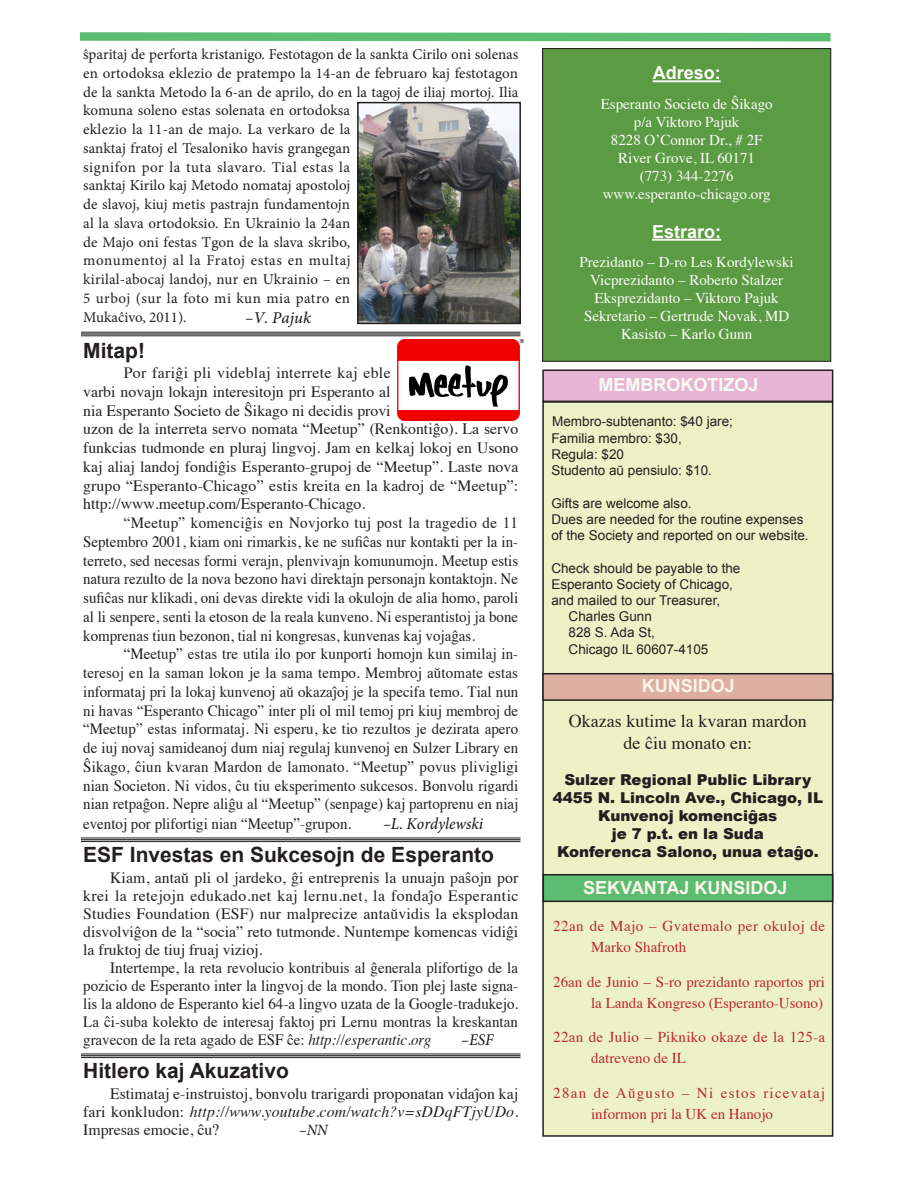
<style>
.page{position:relative;width:918px;height:1188px;background:#fff}
.page>*{position:absolute;margin:0;border:0;box-sizing:border-box;transform-origin:0 0}
.t1{font:700 21px "Arial";color:#231f20}
.t2{font:18px "Times";color:#231f20}
.t3{font:700 18px "Arial";color:#fbf6e7}
.t4{font:700 18px "Arial";color:#fffef8}
.t5{font:700 18px "Arial";color:#f9f9f5}
.t6{font:italic 500 16.5px "Minion Pro";color:#231f20;scale:.95 1}
.t7{font:italic 500 16.5px "Minion Pro";color:#231f20}
.t8{font:15.75px/18.8px "Times";color:#231f20;text-align:justify;scale:.95 1}
.t9{font:15.75px/18.8px "Times";color:#231f20;text-align:justify}
.t10{font:italic 500 15.75px "Minion Pro";color:#231f20;scale:.95 1}
.t11{font:15px/18.8px "Minion Pro";letter-spacing:.005em;color:#231f20}
.t12{font:15px "Times";color:#fffef8}
.t13{font:900 15px "Arial";color:#231f20}
.t14{font:15px/21px "Times";color:#bc272d;text-align:right}
.t15{font:15px/21px "Times";letter-spacing:.085em;color:#bc272d}
.t16{font:15px/21px "Times";letter-spacing:.02em;color:#bc272d}
.t17{font:15px/21px "Times";letter-spacing:.03em;color:#bc272d}
.t18{font:13.5px "Arial";color:#231f20}
.s1{font-style:italic}
</style>
<div class="page">
<div style="left:543px;top:49px;width:288px;height:312px;background:#5a9b44"></div>
<div style="left:542px;top:48px;width:289px;height:314px;border:1px solid #231f20"></div>
<hr style="left:653px;top:80px;width:68px;height:2px;background:#fffef8">
<hr style="left:652px;top:239px;width:69px;height:2px;background:#fffef8">
<div style="left:543px;top:402px;width:290px;height:734px;background:#edf2c6"></div>
<div style="left:542px;top:401px;width:291px;height:736px;border:2px solid #231f20"></div>
<div style="left:543px;top:370px;width:290px;height:31px;background:#e7b6d5"></div>
<div style="left:542px;top:369px;width:291px;height:33px;border:2px solid #231f20"></div>
<div style="left:543px;top:875px;width:290px;height:26px;background:#5cbd71"></div>
<div style="left:543px;top:874px;width:290px;height:28px;border:2px solid #231f20"></div>
<svg style="left:79px;top:32px;width:752px;height:10px;background:#74c688"></svg>
<div style="left:543px;top:674px;width:290px;height:26px;background:#ddafa1"></div>
<div style="left:542px;top:673px;width:291px;height:28px;border:2px solid #231f20"></div>
<hr style="left:81px;top:332px;width:439px;height:1px;background:#231f20">
<hr style="left:81px;top:333px;width:439px;height:2px;background:#231f20">
<hr style="left:81px;top:336px;width:439px;height:1px;background:#231f20">
<hr style="left:81px;top:838px;width:439px;height:1px;background:#231f20">
<hr style="left:81px;top:839px;width:439px;height:1px;background:#231f20">
<hr style="left:81px;top:841px;width:439px;height:1px;background:#231f20">
<hr style="left:81px;top:1054px;width:439px;height:1px;background:#231f20">
<hr style="left:81px;top:1055px;width:439px;height:1px;background:#231f20">
<hr style="left:81px;top:1057px;width:439px;height:1px;background:#231f20">
<img style="left:360px;top:105px;width:158px;height:216px">
<div style="left:357px;top:102px;width:164px;height:222px;border:2px solid #231f20"></div>
<img style="left:397px;top:340px;width:126px;height:81px">
<p class="t11" style="left:83px;top:45px;width:437px">ŝparitaj de perforta kristanigo. Festotagon de la sankta Cirilo oni solenas en ortodoksa eklezio de pratempo la 14-an de februaro kaj festotagon de la sankta Metodo la 6-an de aprilo, do en la tagoj de iliaj mortoj. Ilia komuna soleno estas solenata en ortodoksa<br>eklezio la 11-an de majo. La verkaro de la<br>sanktaj fratoj el Tesaloniko havis grangegan<br>signifon por la tuta slavaro. Tial estas la<br>sanktaj Kirilo kaj Metodo nomataj apostoloj<br>de slavoj, kiuj metis pastrajn fundamentojn<br>al la slava ortodoksio. En Ukrainio la 24an<br>de Majo oni festas Tgon de la slava skribo,<br>monumentoj al la Fratoj estas en multaj<br>kirilal-abocaj landoj, nur en Ukrainio – en<br>5 urboj (sur la foto mi kun mia patro en<br>Mukaĉivo, 2011).</p>
<p class="t7" style="left:245px;top:306px;width:67px">–V. Pajuk</p>
<p class="t1" style="left:83px;top:337px;width:63px">Mitap!</p>
<p class="t9" style="left:83px;top:362px;width:437px;text-align:left;text-indent:40px">Por fariĝi pli videblaj interrete kaj eble<br>varbi novajn lokajn interesitojn pri Esperanto al<br>nia Esperanto Societo de Ŝikago ni decidis provi<br>uzon de la interreta servo nomata “Meetup” (Renkontiĝo). La servo funkcias tudmonde en pluraj lingvoj. Jam en kelkaj lokoj en Usono kaj aliaj landoj fondiĝis Esperanto-grupoj de “Meetup”. Laste nova grupo “Esperanto-Chicago” estis kreita en la kadroj de “Meetup”: http://www.meetup.com/Esperanto-Chicago.</p>
<p class="t8" style="left:83px;top:512px;width:460px;text-indent:40px">“Meetup” komenciĝis en Novjorko tuj post la tragedio de 11<br>Septembro 2001, kiam oni rimarkis, ke ne sufiĉas nur kontakti per la in&shy;terreto, sed necesas formi verajn, plenvivajn komunumojn. Meetup estis natura rezulto de la nova bezono havi direktajn personajn kontaktojn. Ne sufiĉas nur klikadi, oni devas direkte vidi la okulojn de alia homo, paroli al li senpere, senti la etoson de la reala kunveno. Ni esperantistoj ja bone komprenas tiun bezonon, tial ni kongresas, kunvenas kaj vojaĝas.</p>
<p class="t8" style="left:83px;top:643px;width:460px;text-indent:40px">“Meetup” estas tre utila ilo por kunporti homojn kun similaj in&shy;teresoj en la saman lokon je la sama tempo. Membroj aŭtomate estas informataj pri la lokaj kunvenoj aŭ okazaĵoj je la specifa temo. Tial nun ni havas “Esperanto Chicago” inter pli ol mil temoj pri kiuj membroj de “Meetup” estas informataj. Ni esperu, ke tio rezultos je dezirata apero de iuj novaj samideanoj dum niaj regulaj kunvenoj en Sulzer Library en Ŝikago, ĉiun kvaran Mardon de lamonato. “Meetup” povus plivigligi nian Societon. Ni vidos, ĉu tiu eksperimento sukcesos. Bonvolu rigardi nian retpaĝon. Nepre aliĝu al “Meetup” (senpage) kaj partoprenu en niaj eventoj por plifortigi nian “Meetup”-grupon.</p>
<p class="t6" style="left:383px;top:812px;width:107px">–L. Kordylewski</p>
<p class="t1" style="left:83px;top:840px;width:412px">ESF Investas en Sukcesojn de Esperanto</p>
<p class="t9" style="left:83px;top:867px;width:437px;line-height:18px;text-indent:27px">Kiam, antaŭ pli ol jardeko, ĝi entreprenis la unuajn paŝojn por krei la retejojn edukado.net kaj lernu.net, la fondaĵo Esperantic Studies Foundation (ESF) nur malprecize antaŭvidis la eksplodan disvolviĝon de la “socia” reto tutmonde. Nuntempe komencas vidiĝi la fruktoj de tiuj fruaj vizioj.</p>
<p class="t8" style="left:83px;top:957px;width:460px;line-height:18.1px;text-indent:27px">Intertempe, la reta revolucio kontribuis al ĝenerala plifortigo de la pozicio de Esperanto inter la lingvoj de la mondo. Tion plej laste signa&shy;lis la aldono de Esperanto kiel 64-a lingvo uzata de la Google-tradukejo.<br>La ĉi-suba kolekto de interesaj faktoj pri Lernu montras la kreskantan gravecon de la reta agado de ESF ĉe: <span class="s1">http://esperantic.org</span></p>
<p class="t6" style="left:461px;top:1029px;width:36px">–ESF</p>
<p class="t1" style="left:83px;top:1056px;width:207px">Hitlero kaj Akuzativo</p>
<p class="t9" style="left:83px;top:1083px;width:437px;line-height:18px;text-indent:27px">Estimataj e-instruistoj, bonvolu trarigardi proponatan vidaĵon kaj fari konkludon: <span class="s1">http://www.youtube.com/watch?v=sDDqFTjyUDo</span>.<br>Impresas emocie, ĉu?</p>
<p class="t10" style="left:299px;top:1119px;width:32px">–NN</p>
<p class="t4" style="left:653px;top:61px;width:70px">Adreso:</p>
<p class="t12" style="left:601px;top:90px;width:174px">Esperanto Societo de Ŝikago</p>
<p class="t12" style="left:634px;top:108px;width:107px">p/a Viktoro Pajuk</p>
<p class="t12" style="left:611px;top:126px;width:153px">8228 O’Connor Dr., # 2F</p>
<p class="t12" style="left:618px;top:144px;width:138px">River Grove, IL 60171</p>
<p class="t12" style="left:640px;top:162px;width:95px">(773) 344-2276</p>
<p class="t12" style="left:603px;top:180px;width:169px">www.esperanto-chicago.org</p>
<p class="t4" style="left:652px;top:220px;width:71px">Estraro:</p>
<p class="t12" style="left:580px;top:248px;width:216px">Prezidanto – D-ro Les Kordylewski</p>
<p class="t12" style="left:590px;top:266px;width:194px">Vicprezidanto – Roberto Stalzer</p>
<p class="t12" style="left:595px;top:284px;width:186px">Eksprezidanto – Viktoro Pajuk</p>
<p class="t12" style="left:584px;top:302px;width:207px">Sekretario – Gertrude Novak, MD</p>
<p class="t12" style="left:621px;top:320px;width:133px">Kasisto – Karlo Gunn</p>
<p class="t5" style="left:599px;top:373px;width:162px">MEMBROKOTIZOJ</p>
<p class="t18" style="left:552px;top:412px;width:182px">Membro-subtenanto: $40 jare;</p>
<p class="t18" style="left:551px;top:430px;width:132px">Familia membro: $30,</p>
<p class="t18" style="left:551px;top:446px;width:74px">Regula: $20</p>
<p class="t18" style="left:551px;top:462px;width:162px">Studento aŭ pensiulo: $10.</p>
<p class="t18" style="left:551px;top:494px;width:142px">Gifts are welcome also.</p>
<p class="t18" style="left:551px;top:511px;width:254px">Dues are needed for the routine expenses</p>
<p class="t18" style="left:551px;top:527px;width:259px">of the Society and reported on our website.</p>
<p class="t18" style="left:551px;top:559px;width:191px">Check should be payable to the</p>
<p class="t18" style="left:551px;top:575px;width:183px">Esperanto Society of Chicago,</p>
<p class="t18" style="left:551px;top:592px;width:170px">and mailed to our Treasurer,</p>
<p class="t18" style="left:569px;top:608px;width:85px">Charles Gunn</p>
<p class="t18" style="left:569px;top:624px;width:88px">828 S. Ada St,</p>
<p class="t18" style="left:569px;top:640px;width:141px">Chicago IL 60607-4105</p>
<p class="t3" style="left:642px;top:674px;width:95px">KUNSIDOJ</p>
<p class="t2" style="left:569px;top:704px;width:239px">Okazas kutime la kvaran mardon</p>
<p class="t2" style="left:624px;top:726px;width:130px">de ĉiu monato en:</p>
<p class="t13" style="left:564px;top:768px;width:248px">Sulzer Regional Public Library</p>
<p class="t13" style="left:553px;top:786px;width:272px">4455 N. Lincoln Ave., Chicago, IL</p>
<p class="t13" style="left:598px;top:804px;width:181px">Kunvenoj komenciĝas</p>
<p class="t13" style="left:612px;top:822px;width:154px">je 7 p.t. en la Suda</p>
<p class="t13" style="left:557px;top:840px;width:263px">Konferenca Salono, unua etaĝo.</p>
<p class="t3" style="left:583px;top:876px;width:206px">SEKVANTAJ KUNSIDOJ</p>
<p class="t17" style="left:591px;top:915px;width:236px;text-indent:-38px">22an de Majo – Gvatemalo per okuloj de<br>Marko Shafroth</p>
<p class="t14" style="left:553px;top:970px;width:273px">26an de Junio – S-ro prezidanto raportos pri la Landa Kongreso (Esperanto-Usono)</p>
<p class="t16" style="left:591px;top:1026px;width:236px;text-indent:-38px">22an de Julio – Pikniko okaze de la 125-a datreveno de IL</p>
<p class="t15" style="left:591px;top:1081px;width:236px;text-indent:-38px">28an de Aŭgusto – Ni estos ricevataj informon pri la UK en Hanojo</p>
</div>
